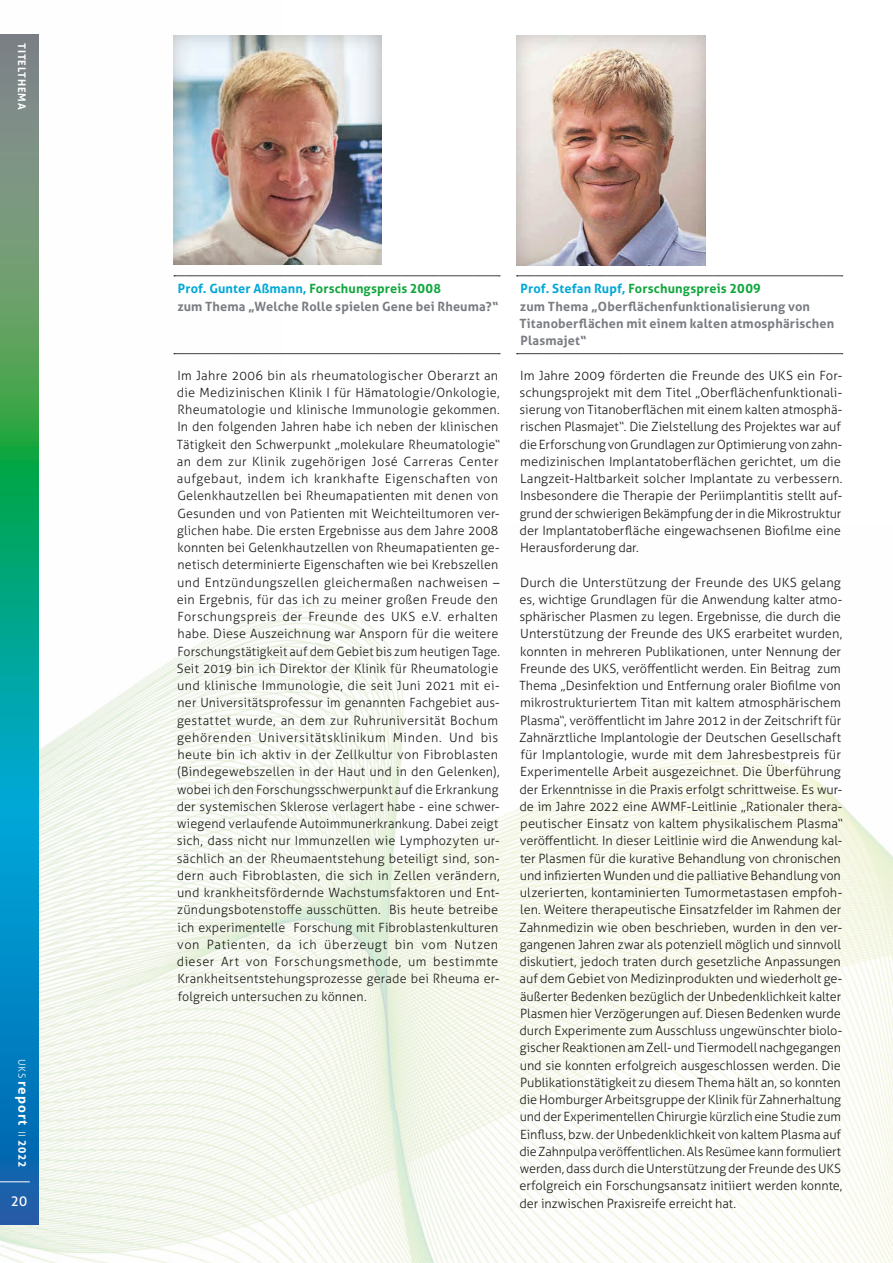
<style>
.page{position:relative;width:893px;height:1263px;background:#fff}
.page>*{position:absolute;margin:0;border:0;box-sizing:border-box;transform-origin:0 0}
.t1{font:700 13.5px "Aller";letter-spacing:.075em;color:#fff}
.t2{font:13.5px "Aller";color:#fff}
.t3{font:300 12.75px/17.2px "Aller";letter-spacing:.005em;color:#1d1d1b}
.t4{font:700 12.75px/17.2px "Aller";letter-spacing:.015em;color:#797c82}
.t5{font:700 10.5px "Aller";letter-spacing:.075em;color:#fff}
.s1{font-weight:300;font-size:9.75px}
.s2{font-size:10.5px}
.s3{color:#00a8d7}
.s4{color:#11a63d}
</style>
<div class="page">
<img style="left:38px;top:34px;width:246px;height:491px">
<img style="left:38px;top:525px;width:246px;height:586px">
<img style="left:284px;top:605px;width:609px;height:506px">
<img style="left:0;top:1111px;width:893px;height:152px">
<svg style="left:516px;top:276px;width:327px;height:1px"></svg>
<svg style="left:516px;top:353px;width:327px;height:1px"></svg>
<div style="left:515px;top:34px;width:192px;height:232px;background:#1d1d1b;opacity:.25"></div>
<svg style="left:174px;top:276px;width:326px;height:1px"></svg>
<svg style="left:174px;top:353px;width:326px;height:1px"></svg>
<div style="left:172px;top:34px;width:210px;height:232px;background:#1d1d1b;opacity:.25"></div>
<svg style="left:0;top:34px;width:38px;height:1191px;background:#269595"></svg>
<hr style="left:0;top:1181px;width:30px;height:1px;background:#fff">
<p class="t5" style="left:28px;top:43px;width:68px;rotate:90deg">TITELTHEMA</p>
<p class="t1" style="left:32px;top:1059px;width:110px;rotate:90deg"><span class="s1">UKS</span> report <span class="s1">II</span> <span class="s2">2022</span></p>
<p class="t2" style="left:11px;top:1193px;width:18px">20</p>
<p class="t4" style="left:177px;top:280px;width:323px"><span class="s3">Prof. Gunter Aßmann,</span> <span class="s4">Forschungspreis 2008<br></span>zum Thema „Welche Rolle spielen Gene bei Rheuma?“</p>
<p class="t3" style="left:177px;top:366px;width:325px">Im Jahre 2006 bin als rheumatologischer Oberarzt an die Medizinischen Klinik I für Hämatologie/Onkologie, Rheumatologie und klinische Immunologie gekommen.<br>In den folgenden Jahren habe ich neben der klinischen Tätigkeit den Schwerpunkt „molekulare Rheumatologie“ an dem zur Klinik zugehörigen José Carreras Center aufgebaut, indem ich krankhafte Eigenschaften von Gelenkhautzellen bei Rheumapatienten mit denen von Gesunden und von Patienten mit Weichteiltumoren ver&shy;glichen habe. Die ersten Ergebnisse aus dem Jahre 2008 konnten bei Gelenkhautzellen von Rheumapatienten ge&shy;netisch determinierte Eigenschaften wie bei Krebszellen und Entzündungszellen gleichermaßen nachweisen – ein Ergebnis, für das ich zu meiner großen Freude den Forschungspreis der Freunde des UKS e.V. erhalten habe. Diese Auszeichnung war Ansporn für die weitere Forschungstätigkeit auf dem Gebiet bis zum heutigen Tage.<br>Seit 2019 bin ich Direktor der Klinik für Rheumatologie und klinische Immunologie, die seit Juni 2021 mit ei&shy;ner Universitätsprofessur im genannten Fachgebiet aus&shy;gestattet wurde, an dem zur Ruhruniversität Bochum gehörenden Universitätsklinikum Minden. Und bis heute bin ich aktiv in der Zellkultur von Fibroblasten (Bindegewebszellen in der Haut und in den Gelenken), wobei ich den Forschungsschwerpunkt auf die Erkrankung der systemischen Sklerose verlagert habe - eine schwer&shy;wiegend verlaufende Autoimmunerkrankung. Dabei zeigt sich, dass nicht nur Immunzellen wie Lymphozyten ur&shy;sächlich an der Rheumaentstehung beteiligt sind, son&shy;dern auch Fibroblasten, die sich in Zellen verändern, und krankheitsfördernde Wachstumsfaktoren und Ent&shy;zündungsbotenstoffe ausschütten. Bis heute betreibe ich experimentelle Forschung mit Fibroblastenkulturen von Patienten, da ich überzeugt bin vom Nutzen dieser Art von Forschungsmethode, um bestimmte Krankheitsentstehungsprozesse gerade bei Rheuma er&shy;folgreich untersuchen zu können.</p>
<p class="t4" style="left:519px;top:280px;width:316px"><span class="s3">Prof. Stefan Rupf,</span> <span class="s4">Forschungspreis 2009<br></span>zum Thema „Oberflächenfunktionalisierung von Titanoberflächen mit einem kalten atmosphärischen Plasmajet“</p>
<p class="t3" style="left:519px;top:366px;width:324px">Im Jahre 2009 förderten die Freunde des UKS ein For&shy;schungsprojekt mit dem Titel „Oberflächenfunktionali&shy;sierung von Titanoberflächen mit einem kalten atmosphä&shy;rischen Plasmajet“. Die Zielstellung des Projektes war auf die Erforschung von Grundlagen zur Optimierung von zahn&shy;medizinischen Implantatoberflächen gerichtet, um die Langzeit-Haltbarkeit solcher Implantate zu verbessern.<br>Insbesondere die Therapie der Periimplantitis stellt auf&shy;grund der schwierigen Bekämpfung der in die Mikrostruktur der Implantatoberfläche eingewachsenen Biofilme eine Herausforderung dar.</p>
<p class="t3" style="left:519px;top:573px;width:325px">Durch die Unterstützung der Freunde des UKS gelang es, wichtige Grundlagen für die Anwendung kalter atmo&shy;sphärischer Plasmen zu legen. Ergebnisse, die durch die Unterstützung der Freunde des UKS erarbeitet wurden, konnten in mehreren Publikationen, unter Nennung der Freunde des UKS, veröffentlicht werden. Ein Beitrag zum Thema „Desinfektion und Entfernung oraler Biofilme von mikrostrukturiertem Titan mit kaltem atmosphärischem Plasma“, veröffentlicht im Jahre 2012 in der Zeitschrift für Zahnärztliche Implantologie der Deutschen Gesellschaft für Implantologie, wurde mit dem Jahresbestpreis für Experimentelle Arbeit ausgezeichnet. Die Überführung der Erkenntnisse in die Praxis erfolgt schrittweise. Es wur&shy;de im Jahre 2022 eine AWMF-Leitlinie „Rationaler thera&shy;peutischer Einsatz von kaltem physikalischem Plasma“ veröffentlicht. In dieser Leitlinie wird die Anwendung kal&shy;ter Plasmen für die kurative Behandlung von chronischen und infizierten Wunden und die palliative Behandlung von ulzerierten, kontaminierten Tumormetastasen empfoh&shy;len. Weitere therapeutische Einsatzfelder im Rahmen der Zahnmedizin wie oben beschrieben, wurden in den ver&shy;gangenen Jahren zwar als potenziell möglich und sinnvoll diskutiert, jedoch traten durch gesetzliche Anpassungen auf dem Gebiet von Medizinprodukten und wiederholt ge&shy;äußerter Bedenken bezüglich der Unbedenklichkeit kalter Plasmen hier Verzögerungen auf. Diesen Bedenken wurde durch Experimente zum Ausschluss ungewünschter biolo&shy;gischer Reaktionen am Zell- und Tiermodell nachgegangen und sie konnten erfolgreich ausgeschlossen werden. Die Publikationstätigkeit zu diesem Thema hält an, so konnten die Homburger Arbeitsgruppe der Klinik für Zahnerhaltung und der Experimentellen Chirurgie kürzlich eine Studie zum Einfluss, bzw. der Unbedenklichkeit von kaltem Plasma auf die Zahnpulpa veröffentlichen. Als Resümee kann formuliert werden, dass durch die Unterstützung der Freunde des UKS erfolgreich ein Forschungsansatz initiiert werden konnte, der inzwischen Praxisreife erreicht hat.</p>
</div>
